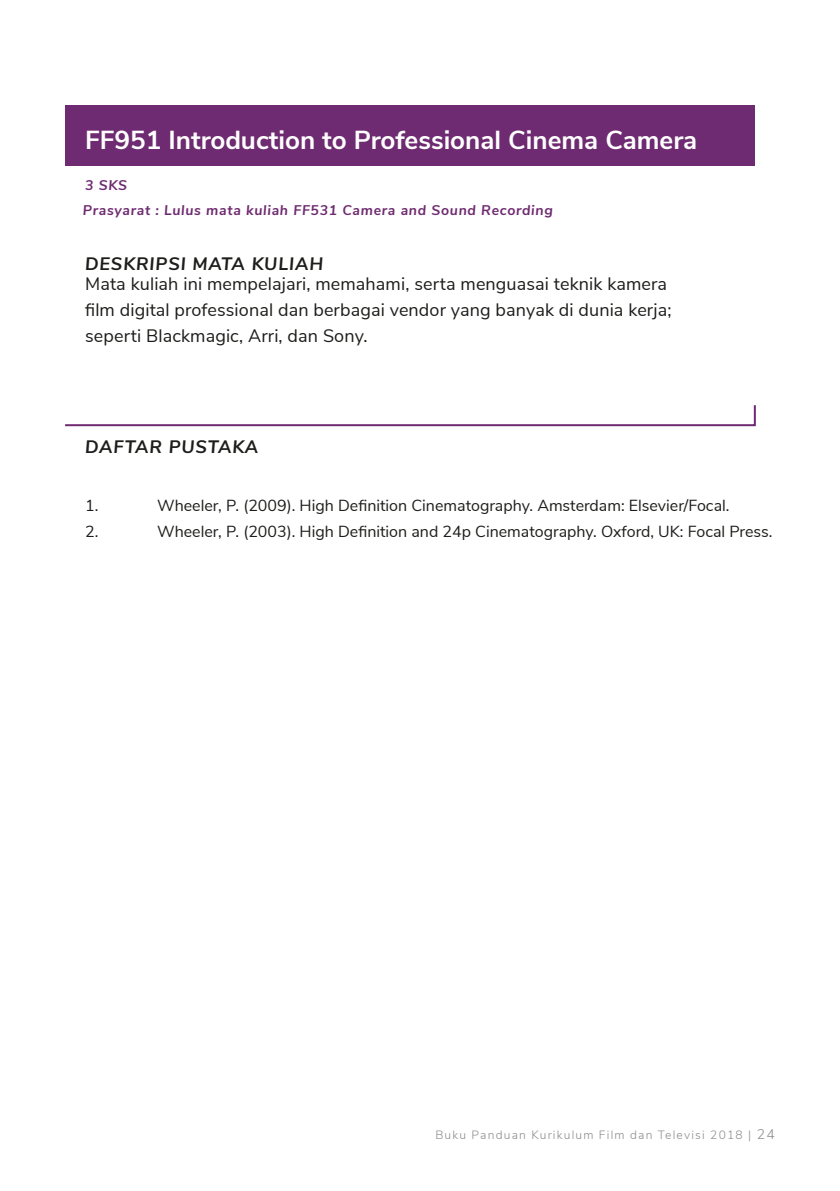
<style>
.page{position:relative;width:840px;height:1191px;background:#fff}
.page>*{position:absolute;margin:0;border:0;box-sizing:border-box;transform-origin:0 0}
.t1{font:700 26px "Nunito Sans";color:#fff}
.t2{font:18px/26px "Nunito Sans";letter-spacing:.005em;color:#1d1d1b}
.t3{font:italic 700 18px "Nunito Sans";letter-spacing:.05em;color:#1d1d1b}
.t4{font:16px "Nunito Sans";color:#1d1d1b}
.t5{font:italic 700 14px "Nunito Sans";letter-spacing:.05em;color:#6f2b71}
.t6{font:300 12px "Nunito Sans";letter-spacing:.1em;color:#8c8c8c}
.s1{font-size:14px}
</style>
<div class="page">
<div style="left:65px;top:105px;width:689px;height:60px;background:#6f2b71"></div>
<svg style="left:65px;top:405px;width:691px;height:22px"></svg>
<h1 class="t1" style="left:85px;top:121px;width:613px">FF951 Introduction to Professional Cinema Camera</h1>
<p class="t5" style="left:85px;top:175px;width:43px">3 SKS</p>
<p class="t5" style="left:83px;top:200px;width:471px">Prasyarat : Lulus mata kuliah FF531 Camera and Sound Recording</p>
<p class="t3" style="left:85px;top:250px;width:239px">DESKRIPSI MATA KULIAH</p>
<p class="t2" style="left:85px;top:269px;width:587px">Mata kuliah ini mempelajari, memahami, serta menguasai teknik kamera film digital professional dan berbagai vendor yang banyak di dunia kerja; seperti Blackmagic, Arri, dan Sony.</p>
<p class="t3" style="left:85px;top:433px;width:175px">DAFTAR PUSTAKA</p>
<p class="t4" style="left:85px;top:494px;width:15px">1.</p>
<p class="t4" style="left:157px;top:494px;width:573px">Wheeler, P. (2009). High Definition Cinematography. Amsterdam: Elsevier/Focal.</p>
<p class="t4" style="left:85px;top:520px;width:15px">2.</p>
<p class="t4" style="left:157px;top:520px;width:616px">Wheeler, P. (2003). High Definition and 24p Cinematography. Oxford, UK: Focal Press.</p>
<p class="t6" style="left:435px;top:1125px;width:341px">Buku Panduan Kurikulum Film dan Televisi 2018 | <span class="s1">24</span></p>
</div>
